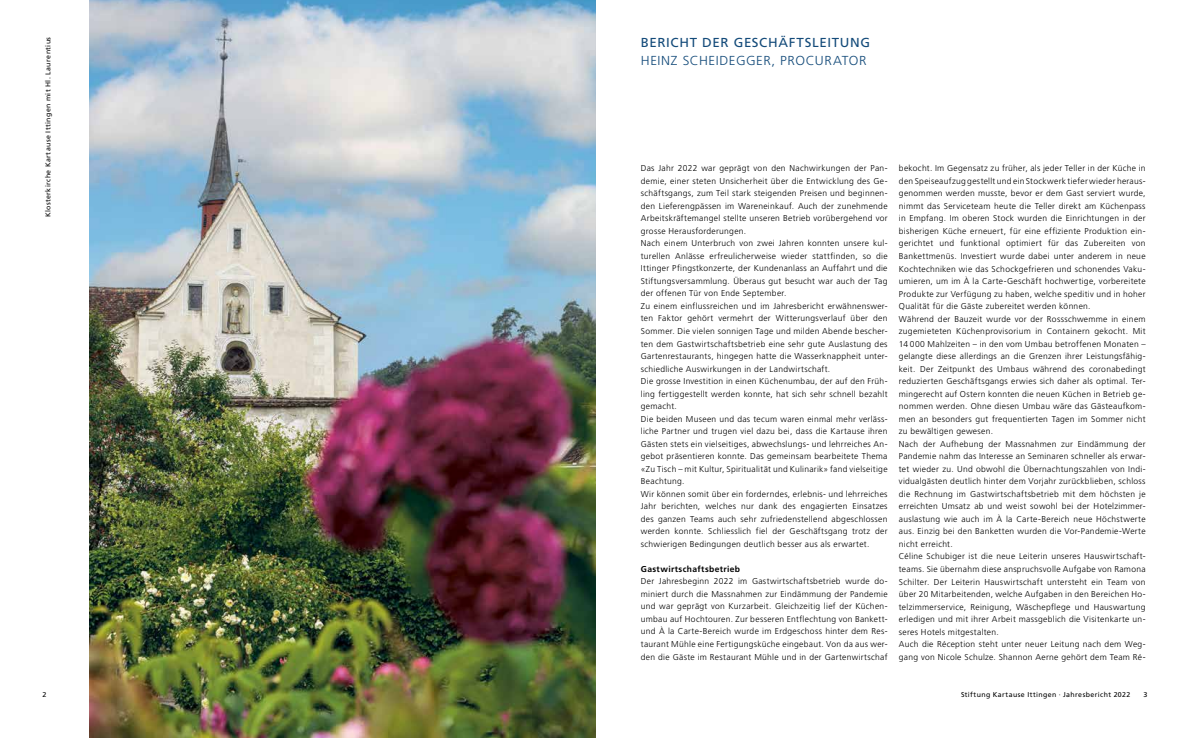
<style>
.page{position:relative;width:1191px;height:738px;background:#fff}
.page>*{position:absolute;margin:0;border:0;box-sizing:border-box;transform-origin:0 0}
.t1{font:300 13px "Frutiger LT Pro";letter-spacing:.04em;color:#144b7a}
.t2{font:13px "Frutiger LT Pro";letter-spacing:.045em;color:#144b7a}
.t3{font:300 8.5px/12.5px "Frutiger LT Pro";letter-spacing:.035em;color:#000}
.t4{font:700 8.5px "Frutiger LT Pro";letter-spacing:.045em;color:#000}
.t5{font:7px "Frutiger LT Pro";letter-spacing:.055em;color:#000}
</style>
<div class="page">
<img style="left:90px;top:0;width:505px;height:737px">
<p class="t5" style="left:44px;top:217px;width:182px;rotate:-90deg">Klosterkirche Kartause Ittingen mit Hl. Laurentius</p>
<h1 class="t2" style="left:641px;top:34px;width:231px">BERICHT DER GESCHÄFTSLEITUNG</h1>
<h1 class="t1" style="left:641px;top:53px;width:227px">HEINZ SCHEIDEGGER, PROCURATOR</h1>
<p class="t3" style="left:641px;top:162px;width:248px">Das Jahr 2022 war geprägt von den Nachwirkungen der Pan&shy;demie, einer steten Unsicherheit über die Entwicklung des Ge&shy;schäftsgangs, zum Teil stark steigenden Preisen und beginnen&shy;den Lieferengpässen im Wareneinkauf. Auch der zunehmende Arbeitskräftemangel stellte unseren Betrieb vorübergehend vor grosse Herausforderungen.<br>Nach einem Unterbruch von zwei Jahren konnten unsere kul&shy;turellen Anlässe erfreulicherweise wieder stattfinden, so die Ittinger Pfingstkonzerte, der Kundenanlass an Auffahrt und die Stiftungsversammlung. Überaus gut besucht war auch der Tag der offenen Tür von Ende September.<br>Zu einem einflussreichen und im Jahresbericht erwähnenswer&shy;ten Faktor gehört vermehrt der Witterungsverlauf über den Sommer. Die vielen sonnigen Tage und milden Abende bescher&shy;ten dem Gastwirtschaftsbetrieb eine sehr gute Auslastung des Gartenrestaurants, hingegen hatte die Wasserknappheit unter&shy;schiedliche Auswirkungen in der Landwirtschaft.<br>Die grosse Investition in einen Küchenumbau, der auf den Früh&shy;ling fertiggestellt werden konnte, hat sich sehr schnell bezahlt gemacht.<br>Die beiden Museen und das tecum waren einmal mehr verläss&shy;liche Partner und trugen viel dazu bei, dass die Kartause ihren Gästen stets ein vielseitiges, abwechslungs- und lehrreiches An&shy;gebot präsentieren konnte. Das gemeinsam bearbeitete Thema «Zu Tisch – mit Kultur, Spiritualität und Kulinarik» fand vielseitige Beachtung.<br>Wir können somit über ein forderndes, erlebnis- und lehrreiches Jahr berichten, welches nur dank des engagierten Einsatzes des ganzen Teams auch sehr zufriedenstellend abgeschlossen werden konnte. Schliesslich fiel der Geschäftsgang trotz der schwierigen Bedingungen deutlich besser aus als erwartet.</p>
<p class="t4" style="left:641px;top:563px;width:101px">Gastwirtschaftsbetrieb</p>
<p class="t3" style="left:641px;top:574px;width:248px;text-align:justify">Der Jahresbeginn 2022 im Gastwirtschaftsbetrieb wurde do&shy;miniert durch die Massnahmen zur Eindämmung der Pandemie und war geprägt von Kurzarbeit. Gleichzeitig lief der Küchen&shy;umbau auf Hochtouren. Zur besseren Entflechtung von Bankett&shy;und À la Carte-Bereich wurde im Erdgeschoss hinter dem Res&shy;taurant Mühle eine Fertigungsküche eingebaut. Von da aus wer&shy;den die Gäste im Restaurant Mühle und in der Gartenwirtschaf</p>
<p class="t3" style="left:899px;top:162px;width:248px">bekocht. Im Gegensatz zu früher, als jeder Teller in der Küche in den Speiseaufzug gestellt und ein Stockwerk tiefer wieder heraus&shy;genommen werden musste, bevor er dem Gast serviert wurde, nimmt das Serviceteam heute die Teller direkt am Küchenpass in Empfang. Im oberen Stock wurden die Einrichtungen in der bisherigen Küche erneuert, für eine effiziente Produktion ein&shy;gerichtet und funktional optimiert für das Zubereiten von Bankettmenüs. Investiert wurde dabei unter anderem in neue Kochtechniken wie das Schockgefrieren und schonendes Vaku&shy;umieren, um im À la Carte-Geschäft hochwertige, vorbereitete Produkte zur Verfügung zu haben, welche speditiv und in hoher Qualität für die Gäste zubereitet werden können.<br>Während der Bauzeit wurde vor der Rossschwemme in einem zugemieteten Küchenprovisorium in Containern gekocht. Mit 14 000 Mahlzeiten – in den vom Umbau betroffenen Monaten – gelangte diese allerdings an die Grenzen ihrer Leistungsfähig&shy;keit. Der Zeitpunkt des Umbaus während des coronabedingt reduzierten Geschäftsgangs erwies sich daher als optimal. Ter&shy;mingerecht auf Ostern konnten die neuen Küchen in Betrieb ge&shy;nommen werden. Ohne diesen Umbau wäre das Gästeaufkom&shy;men an besonders gut frequentierten Tagen im Sommer nicht zu bewältigen gewesen.<br>Nach der Aufhebung der Massnahmen zur Eindämmung der Pandemie nahm das Interesse an Seminaren schneller als erwar&shy;tet wieder zu. Und obwohl die Übernachtungszahlen von Indi&shy;vidualgästen deutlich hinter dem Vorjahr zurückblieben, schloss die Rechnung im Gastwirtschaftsbetrieb mit dem höchsten je erreichten Umsatz ab und weist sowohl bei der Hotelzimmer&shy;auslastung wie auch im À la Carte-Bereich neue Höchstwerte aus. Einzig bei den Banketten wurden die Vor-Pandemie-Werte nicht erreicht.<br>Céline Schubiger ist die neue Leiterin unseres Hauswirtschaft&shy;teams. Sie übernahm diese anspruchsvolle Aufgabe von Ramona Schilter. Der Leiterin Hauswirtschaft untersteht ein Team von über 20 Mitarbeitenden, welche Aufgaben in den Bereichen Ho&shy;telzimmerservice, Reinigung, Wäschepflege und Hauswartung erledigen und mit ihrer Arbeit massgeblich die Visitenkarte un&shy;seres Hotels mitgestalten.<br>Auch die Réception steht unter neuer Leitung nach dem Weg&shy;gang von Nicole Schulze. Shannon Aerne gehört dem Team Ré-</p>
<p class="t5" style="left:43px;top:689px;width:6px">2</p>
<p class="t5" style="left:961px;top:689px;width:171px">Stiftung Kartause Ittingen · Jahresbericht 2022</p>
<p class="t5" style="left:1143px;top:689px;width:6px">3</p>
</div>
